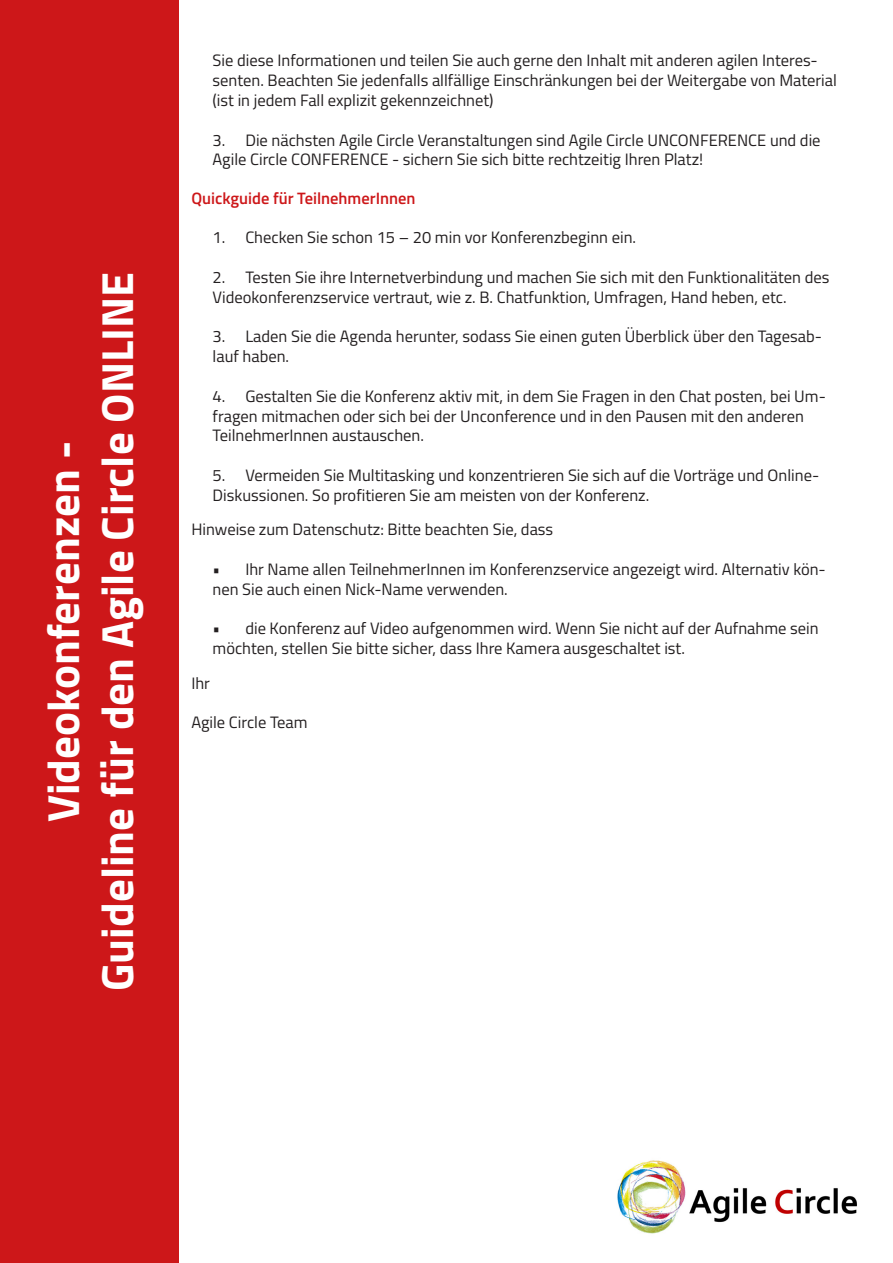
<style>
.page{position:relative;width:893px;height:1263px;background:#fff}
.page>*{position:absolute;margin:0;border:0;box-sizing:border-box;transform-origin:0 0}
.t1{font:700 45px/54px "Titillium";color:#fff;text-align:center}
.t2{font:16.5px/19.8px "Titillium";color:#231f20}
.t3{font:600 16.5px "Titillium";color:#cd1719}
</style>
<div class="page">
<div style="left:0;top:0;width:179px;height:1263px;background:#cd1719"></div>
<img style="left:617px;top:1160px;width:240px;height:74px">
<h1 class="t1" style="left:34px;top:991px;width:721px;rotate:-90deg">Videokonferenzen -<br>Guideline für den Agile Circle ONLINE</h1>
<p class="t2" style="left:213px;top:50px;width:626px">Sie diese Informationen und teilen Sie auch gerne den Inhalt mit anderen agilen Interes&shy;senten. Beachten Sie jedenfalls allfällige Einschränkungen bei der Weitergabe von Material (ist in jedem Fall explizit gekennzeichnet)</p>
<p class="t2" style="left:213px;top:129px;width:609px">3. Die nächsten Agile Circle Veranstaltungen sind Agile Circle UNCONFERENCE und die<br>Agile Circle CONFERENCE - sichern Sie sich bitte rechtzeitig Ihren Platz!</p>
<p class="t3" style="left:191px;top:186px;width:226px">Quickguide für TeilnehmerInnen</p>
<p class="t2" style="left:213px;top:227px;width:425px">1. Checken Sie schon 15 – 20 min vor Konferenzbeginn ein.</p>
<p class="t2" style="left:213px;top:266px;width:618px">2. Testen Sie ihre Internetverbindung und machen Sie sich mit den Funktionalitäten des<br>Videokonferenzservice vertraut, wie z. B. Chatfunktion, Umfragen, Hand heben, etc.</p>
<p class="t2" style="left:213px;top:326px;width:611px">3. Laden Sie die Agenda herunter, sodass Sie einen guten Überblick über den Tagesab&shy;lauf haben.</p>
<p class="t2" style="left:213px;top:385px;width:615px">4. Gestalten Sie die Konferenz aktiv mit, in dem Sie Fragen in den Chat posten, bei Um&shy;fragen mitmachen oder sich bei der Unconference und in den Pausen mit den anderen<br>TeilnehmerInnen austauschen.</p>
<p class="t2" style="left:213px;top:464px;width:608px">5. Vermeiden Sie Multitasking und konzentrieren Sie sich auf die Vorträge und Online-<br>Diskussionen. So profitieren Sie am meisten von der Konferenz.</p>
<p class="t2" style="left:191px;top:519px;width:363px">Hinweise zum Datenschutz: Bitte beachten Sie, dass</p>
<p class="t2" style="left:213px;top:558px;width:615px">• Ihr Name allen TeilnehmerInnen im Konferenzservice angezeigt wird. Alternativ kön&shy;nen Sie auch einen Nick-Name verwenden.</p>
<p class="t2" style="left:213px;top:618px;width:608px">• die Konferenz auf Video aufgenommen wird. Wenn Sie nicht auf der Aufnahme sein möchten, stellen Sie bitte sicher, dass Ihre Kamera ausgeschaltet ist.</p>
<p class="t2" style="left:191px;top:672px;width:20px">Ihr</p>
<p class="t2" style="left:191px;top:712px;width:118px">Agile Circle Team</p>
</div>
